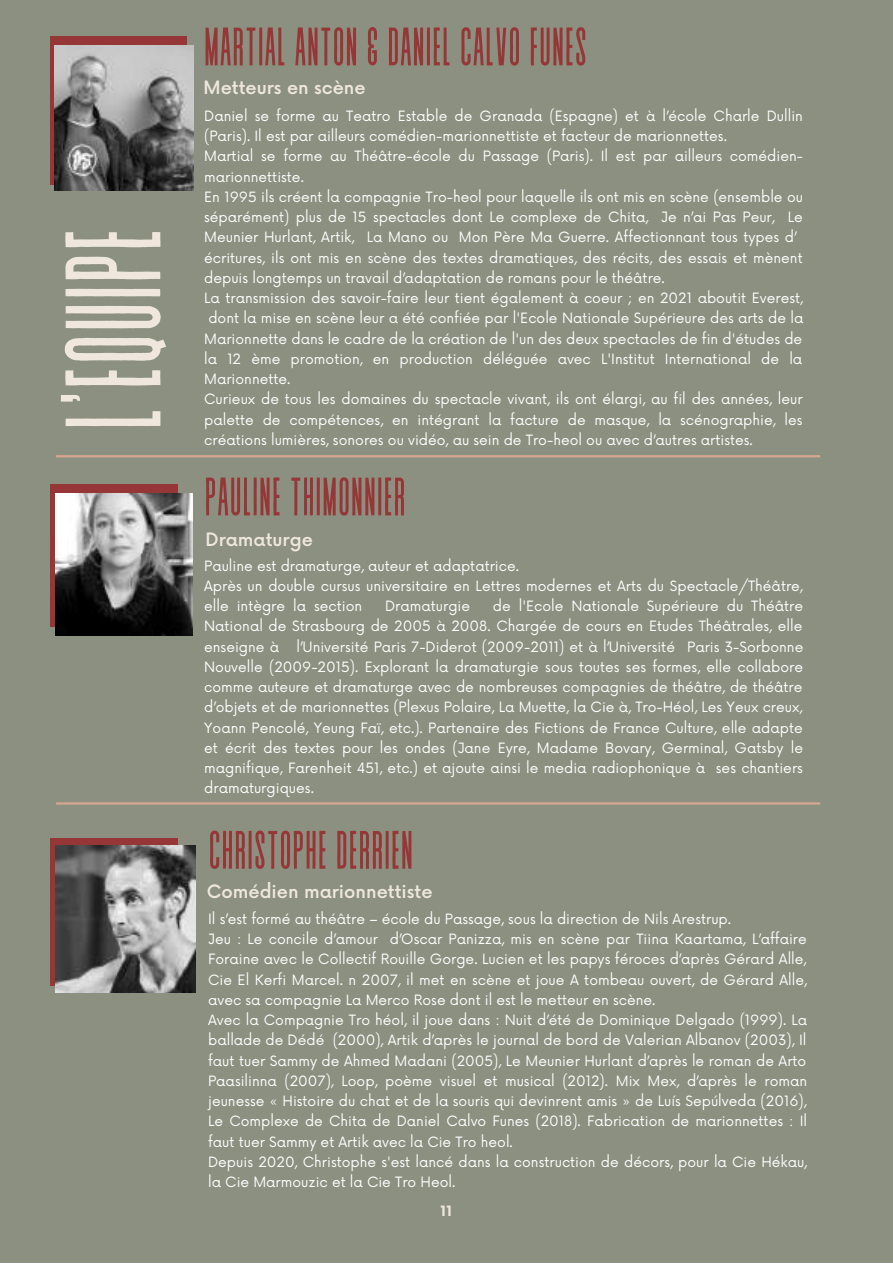
<style>
.page{position:relative;width:893px;height:1264px;background:#fff}
.page>*{position:absolute;margin:0;border:0;box-sizing:border-box;transform-origin:0 0}
.t1{font:135.15px "Revive 80 Tall";color:#efe7dd}
.t2{font:54px "Revive 80 Tall";color:#973637}
.t3{font:500 18px "Now";color:#efe7dd}
.t4{font:13.8px/20.2px "Now";color:#fff}
.t5{font:700 13.8px "Now";color:#efe7dd}
</style>
<div class="page">
<div style="left:0;top:0;width:892px;height:1262px;background:#8b9080"></div>
<hr style="left:57px;top:455px;width:762px;height:2px;background:#d8a790">
<div style="left:50px;top:483px;width:127px;height:143px;background:#973637"></div>
<img style="left:56px;top:493px;width:137px;height:142px">
<div style="left:50px;top:36px;width:137px;height:149px;background:#973637"></div>
<img style="left:54px;top:45px;width:140px;height:145px">
<div style="left:50px;top:838px;width:127px;height:147px;background:#973637"></div>
<hr style="left:57px;top:802px;width:762px;height:2px;background:#d8a790">
<img style="left:56px;top:845px;width:139px;height:147px">
<h1 class="t1" style="left:44px;top:431px;width:205px;rotate:-90deg">L'EQUIPE</h1>
<h2 class="t2" style="left:203px;top:19px;width:385px">MARTIAL ANTON &amp; DANIEL CALVO FUNES</h2>
<h3 class="t3" style="left:203px;top:78px;width:163px">Metteurs en scène</h3>
<p class="t4" style="left:204px;top:106px;width:600px">Daniel se forme au Teatro Estable de Granada (Espagne) et à l’école Charle Dullin</p>
<p class="t4" style="left:204px;top:127px;width:524px">(Paris). Il est par ailleurs comédien-marionnettiste et facteur de marionnettes.</p>
<p class="t4" style="left:204px;top:147px;width:600px">Martial se forme au Théâtre-école du Passage (Paris). Il est par ailleurs comédien-</p>
<p class="t4" style="left:204px;top:167px;width:101px">marionnettiste.</p>
<p class="t4" style="left:204px;top:187px;width:600px">En 1995 ils créent la compagnie Tro-heol pour laquelle ils ont mis en scène (ensemble ou</p>
<p class="t4" style="left:204px;top:208px;width:600px">séparément) plus de 15 spectacles dont Le complexe de Chita, Je n’ai Pas Peur, Le</p>
<p class="t4" style="left:204px;top:228px;width:593px">Meunier Hurlant, Artik, La Mano ou Mon Père Ma Guerre. Affectionnant tous types d’</p>
<p class="t4" style="left:204px;top:248px;width:600px">écritures, ils ont mis en scène des textes dramatiques, des récits, des essais et mènent</p>
<p class="t4" style="left:204px;top:268px;width:462px">depuis longtemps un travail d’adaptation de romans pour le théâtre.</p>
<p class="t4" style="left:204px;top:289px;width:600px">La transmission des savoir-faire leur tient également à coeur ; en 2021 aboutit Everest,</p>
<p class="t4" style="left:208px;top:309px;width:596px">dont la mise en scène leur a été confiée par l'Ecole Nationale Supérieure des arts de la</p>
<p class="t4" style="left:204px;top:329px;width:599px">Marionnette dans le cadre de la création de l'un des deux spectacles de fin d'études de</p>
<p class="t4" style="left:204px;top:349px;width:599px">la 12 ème promotion, en production déléguée avec L'Institut International de la</p>
<p class="t4" style="left:204px;top:370px;width:88px">Marionnette.</p>
<p class="t4" style="left:204px;top:390px;width:600px">Curieux de tous les domaines du spectacle vivant, ils ont élargi, au fil des années, leur</p>
<p class="t4" style="left:204px;top:410px;width:600px">palette de compétences, en intégrant la facture de masque, la scénographie, les</p>
<p class="t4" style="left:204px;top:430px;width:550px">créations lumières, sonores ou vidéo, au sein de Tro-heol ou avec d’autres artistes.</p>
<h2 class="t2" style="left:204px;top:469px;width:203px">PAULINE THIMONNIER</h2>
<h3 class="t3" style="left:205px;top:530px;width:109px">Dramaturge</h3>
<p class="t4" style="left:204px;top:556px;width:600px">Pauline est dramaturge, auteur et adaptatrice.<br>Après un double cursus universitaire en Lettres modernes et Arts du Spectacle/Théâtre, elle intègre la section</p>
<p class="t4" style="left:204px;top:596px;width:600px;text-align:justify;text-indent:289px">de l'Ecole Nationale Supérieure du Théâtre National de Strasbourg de 2005 à 2008. Chargée de cours en Etudes Théâtrales, elle enseigne à</p>
<p class="t4" style="left:385px;top:596px;width:87px">Dramaturgie</p>
<p class="t4" style="left:204px;top:637px;width:600px;text-align:justify;text-indent:92px">l’Université Paris 7-Diderot (2009-2011) et à l’Université Paris 3-Sorbonne Nouvelle (2009-2015). Explorant la dramaturgie sous toutes ses formes, elle collabore comme auteure et dramaturge avec de nombreuses compagnies de théâtre, de théâtre d’objets et de marionnettes (Plexus Polaire, La Muette, la Cie à, Tro-Héol, Les Yeux creux, Yoann Pencolé, Yeung Faï, etc.). Partenaire des Fictions de France Culture, elle adapte et écrit des textes pour les ondes (Jane Eyre, Madame Bovary, Germinal, Gatsby le magnifique, Farenheit 451, etc.) et ajoute ainsi le media radiophonique à ses chantiers dramaturgiques.</p>
<h2 class="t2" style="left:208px;top:822px;width:207px">CHRISTOPHE DERRIEN</h2>
<h3 class="t3" style="left:207px;top:882px;width:227px">Comédien marionnettiste</h3>
<p class="t4" style="left:208px;top:909px;width:600px">Il s’est formé au théâtre – école du Passage, sous la direction de Nils Arestrup.<br>Jeu : Le concile d’amour d’Oscar Panizza, mis en scène par Tiina Kaartama, L’affaire Foraine avec le Collectif Rouille Gorge. Lucien et les papys féroces d’après Gérard Alle, Cie El Kerfi Marcel. n 2007, il met en scène et joue A tombeau ouvert, de Gérard Alle, avec sa compagnie La Merco Rose dont il est le metteur en scène.<br>Avec la Compagnie Tro héol, il joue dans : Nuit d’été de Dominique Delgado (1999). La ballade de Dédé (2000), Artik d’après le journal de bord de Valerian Albanov (2003), Il faut tuer Sammy de Ahmed Madani (2005), Le Meunier Hurlant d’après le roman de Arto Paasilinna (2007), Loop, poème visuel et musical (2012). Mix Mex, d’après le roman jeunesse « Histoire du chat et de la souris qui devinrent amis » de Luís Sepúlveda (2016), Le Complexe de Chita de Daniel Calvo Funes (2018). Fabrication de marionnettes : Il faut tuer Sammy et Artik avec la Cie Tro heol.<br>Depuis 2020, Christophe s'est lancé dans la construction de décors, pour la Cie Hékau, la Cie Marmouzic et la Cie Tro Heol.</p>
<p class="t5" style="left:440px;top:1203px;width:13px">11</p>
</div>
